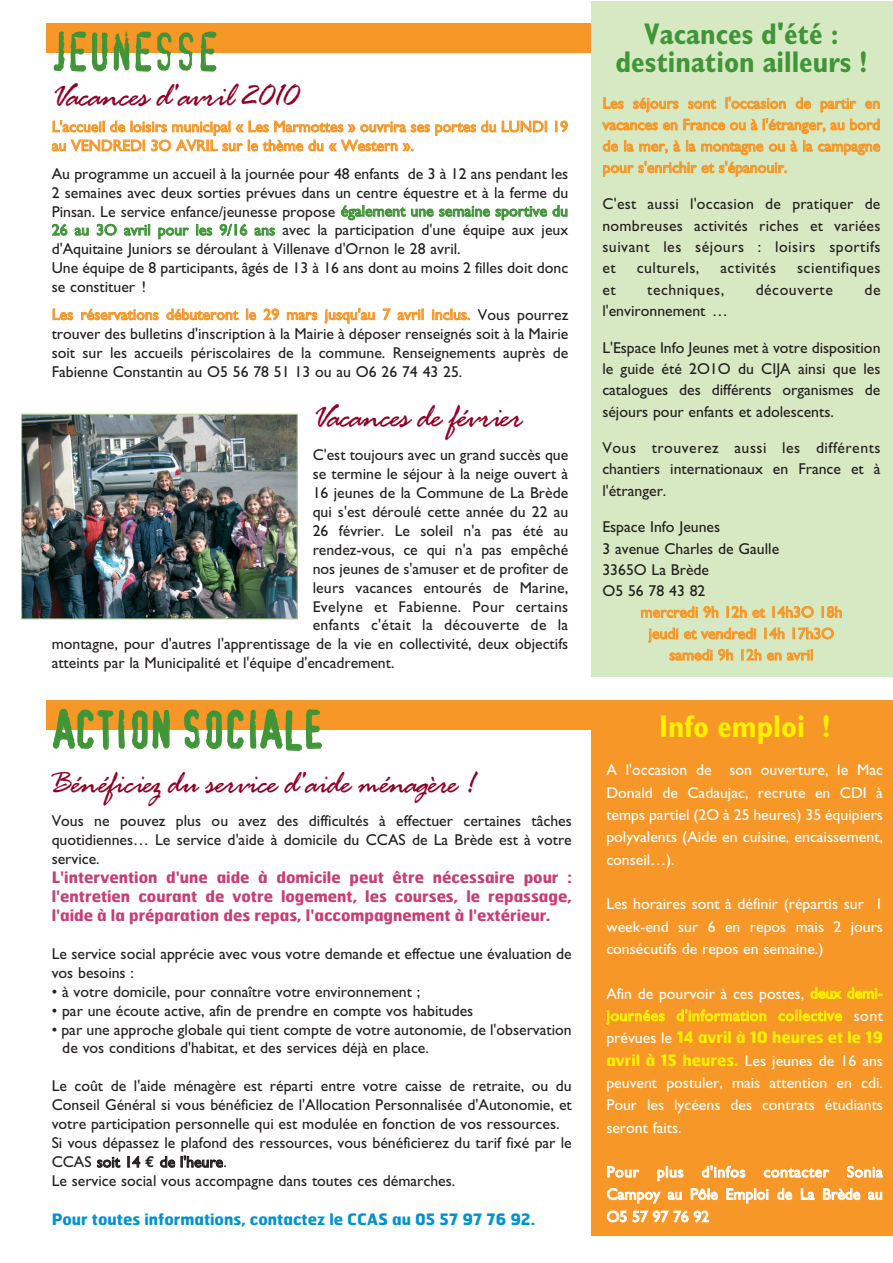
<style>
.page{position:relative;width:893px;height:1263px;background:#fff}
.page>*{position:absolute;margin:0;border:0;box-sizing:border-box;transform-origin:0 0}
.t1{font:51px "Capone";color:#3f9537;scale:.9 1}
.t2{font:italic 36px "Rage LT";color:#900126}
.t3{font:italic 34.5px "Rage LT";color:#900126}
.t4{font:700 condensed 31.5px "Gill Poa";color:#fff101}
.t5{font:700 condensed 30px/28.2px "Gill Poa";color:#3f9537;text-align:center}
.t6{font:15.75px/21.3px "Gill Poa";color:#231f20}
.t7{font:15.75px/22.4px "Gill Poa";color:#fff;text-align:justify}
.t8{font:15.75px/21.3px "Gill Poa";color:#f79727}
.t9{font:700 15.75px/18.9px "Hermes";color:#c83e76;text-align:justify}
.t10{font:15.75px/22px "Gill Poa";letter-spacing:.03em;color:#fff101}
.t11{font:15.75px "Gill Poa";letter-spacing:.035em;color:#231f20}
.t12{font:700 15.75px "Hermes";color:#0093d0}
.t13{font:700 15.75px "Hermes";color:#fff101}
.t14{font:15.75px "Gill Poa";letter-spacing:.025em;color:#231f20}
.t15{font:15.75px "Gill Poa";letter-spacing:.02em;color:#231f20}
.s1{color:#3f9537}
.s2{color:#f79727}
.s3{color:#fff}
.s4{font-family:"Gill Poa";font-weight:400;color:#fff}
.s5{font-family:"Hermes";font-weight:700;color:#fff101}
.s6{font-family:"Euro Mono";font-weight:700}
</style>
<div class="page">
<div style="left:46px;top:23px;width:577px;height:29px;background:#f79727"></div>
<div style="left:591px;top:1px;width:301px;height:676px;background:#d7e9c2"></div>
<div style="left:46px;top:700px;width:846px;height:30px;background:#f79727"></div>
<div style="left:591px;top:700px;width:301px;height:536px;background:#f79727"></div>
<img style="left:23px;top:416px;width:273px;height:201px">
<div style="left:21px;top:414px;width:277px;height:205px;border:1px solid #b3d78b"></div>
<h1 class="t1" style="left:52px;top:24px;width:186px">JEUNESSE</h1>
<h2 class="t2" style="left:52px;top:84px;width:250px">Vacances d'avril 2010</h2>
<p class="t8" style="left:52px;top:119px;width:518px;line-height:18.9px">L'accueil de loisirs municipal « Les Marmottes » ouvrira ses portes du LUNDI 19 au VENDREDI 30 AVRIL sur le thème du « Western ».</p>
<p class="t6" style="left:52px;top:166px;width:518px;line-height:18.9px">Au programme un accueil à la journée pour 48 enfants de 3 à 12 ans pendant les 2 semaines avec deux sorties prévues dans un centre équestre et à la ferme du Pinsan. Le service enfance/jeunesse propose <span class="s1">également une semaine sportive du 26 au 30 avril pour les 9/16 ans</span> avec la participation d'une équipe aux jeux d'Aquitaine Juniors se déroulant à Villenave d'Ornon le 28 avril.<br>Une équipe de 8 participants, âgés de 13 à 16 ans dont au moins 2 filles doit donc se constituer !</p>
<p class="t6" style="left:52px;top:307px;width:518px;line-height:19px;text-align:justify"><span class="s2">Les réservations débuteront le 29 mars jusqu'au 7 avril inclus.</span> Vous pourrez trouver des bulletins d'inscription à la Mairie à déposer renseignés soit à la Mairie soit sur les accueils périscolaires de la commune. Renseignements auprès de Fabienne Constantin au 05 56 78 51 13 ou au 06 26 74 43 25.</p>
<h2 class="t2" style="left:313px;top:405px;width:212px">Vacances de février</h2>
<p class="t6" style="left:313px;top:446px;width:257px">C'est toujours avec un grand succès que</p>
<p class="t6" style="left:313px;top:465px;width:257px">se termine le séjour à la neige ouvert à</p>
<p class="t6" style="left:313px;top:484px;width:257px">16 jeunes de la Commune de La Brède</p>
<p class="t6" style="left:313px;top:503px;width:257px">qui s'est déroulé cette année du 22 au</p>
<p class="t6" style="left:313px;top:522px;width:257px">26 février. Le soleil n'a pas été au</p>
<p class="t6" style="left:313px;top:541px;width:257px">rendez-vous, ce qui n'a pas empêché</p>
<p class="t6" style="left:313px;top:559px;width:257px">nos jeunes de s'amuser et de profiter de</p>
<p class="t6" style="left:313px;top:578px;width:257px">leurs vacances entourés de Marine,</p>
<p class="t14" style="left:313px;top:601px;width:257px">Evelyne et Fabienne. Pour certains</p>
<p class="t15" style="left:313px;top:620px;width:257px">enfants c'était la découverte de la</p>
<p class="t6" style="left:52px;top:635px;width:518px">montagne, pour d'autres l'apprentissage de la vie en collectivité, deux objectifs</p>
<p class="t6" style="left:52px;top:654px;width:344px">atteints par la Municipalité et l'équipe d'encadrement.</p>
<h3 class="t5" style="left:615px;top:23px;width:253px">Vacances d'été : destination ailleurs !</h3>
<p class="t8" style="left:603px;top:94px;width:279px;text-align:justify">Les séjours sont l'occasion de partir en vacances en France ou à l'étranger, au bord de la mer, à la montagne ou à la campagne pour s'enrichir et s'épanouir.</p>
<p class="t6" style="left:602px;top:195px;width:280px;text-align:justify">C'est aussi l'occasion de pratiquer de nombreuses activités riches et variées suivant les séjours : loisirs sportifs et</p>
<p class="t11" style="left:637px;top:263px;width:64px">culturels,</p>
<p class="t11" style="left:720px;top:263px;width:57px">activités</p>
<p class="t11" style="left:797px;top:263px;width:85px">scientifiques</p>
<p class="t6" style="left:602px;top:280px;width:15px">et</p>
<p class="t11" style="left:647px;top:284px;width:78px">techniques,</p>
<p class="t11" style="left:756px;top:284px;width:79px">découverte</p>
<p class="t6" style="left:864px;top:280px;width:18px">de</p>
<p class="t6" style="left:602px;top:302px;width:127px">l'environnement …</p>
<p class="t6" style="left:602px;top:338px;width:280px;text-align:justify">L'Espace Info Jeunes met à votre disposition le guide été 2010 du CIJA ainsi que les catalogues des différents organismes de séjours pour enfants et adolescents.</p>
<p class="t6" style="left:602px;top:439px;width:280px;text-align:justify">Vous trouverez aussi les différents chantiers internationaux en France et à l'étranger.</p>
<p class="t6" style="left:602px;top:518px;width:178px">Espace Info Jeunes<br>3 avenue Charles de Gaulle<br>33650 La Brède<br>05 56 78 43 82</p>
<p class="t8" style="left:640px;top:603px;width:203px;text-align:center">mercredi 9h 12h et 14h30 18h jeudi et vendredi 14h 17h30 samedi 9h 12h en avril</p>
<h1 class="t1" style="left:52px;top:701px;width:303px">ACTION SOCIALE</h1>
<h3 class="t4" style="left:659px;top:714px;width:173px">Info emploi !</h3>
<p class="t7" style="left:606px;top:760px;width:278px">A l'occasion de son ouverture, le Mac Donald de Cadaujac, recrute en CDI à temps partiel (20 à 25 heures) 35 équipiers polyvalents (Aide en cuisine, encaissement, conseil…).</p>
<p class="t7" style="left:606px;top:894px;width:278px">Les horaires sont à définir (répartis sur 1 week-end sur 6 en repos mais 2 jours consécutifs de repos en semaine.)</p>
<p class="t10" style="left:606px;top:984px;width:278px"><span class="s3">Afin de pourvoir à ces postes,</span> deux demi&shy;journées d'information collective <span class="s3">sont</span></p>
<p class="t13" style="left:606px;top:1031px;width:278px"><span class="s4">prévues le</span> 14 avril à 1O heures et le 19</p>
<p class="t7" style="left:606px;top:1051px;width:278px"><span class="s5">avril à 15 heures.</span> Les jeunes de 16 ans peuvent postuler, mais attention en cdi.<br>Pour les lycéens des contrats étudiants seront faits.</p>
<p class="t7" style="left:607px;top:1162px;width:278px">Pour plus d'infos contacter Sonia Campoy au Pôle Emploi de La Brède au 05 57 97 76 92</p>
<h3 class="t3" style="left:52px;top:772px;width:425px">Bénéficiez du service d'aide ménagère !</h3>
<p class="t6" style="left:52px;top:813px;width:522px;line-height:18.9px;text-align:justify">Vous ne pouvez plus ou avez des difficultés à effectuer certaines tâches quotidiennes… Le service d'aide à domicile du CCAS de La Brède est à votre service.</p>
<p class="t9" style="left:52px;top:869px;width:522px">L'intervention d'une aide à domicile peut être nécessaire pour : l'entretien courant de votre logement, les courses, le repassage, l'aide à la préparation des repas, l'accompagnement à l'extérieur.</p>
<p class="t6" style="left:52px;top:946px;width:522px;line-height:18.9px">Le service social apprécie avec vous votre demande et effectue une évaluation de vos besoins :</p>
<p class="t6" style="left:52px;top:982px;width:370px">• à votre domicile, pour connaître votre environnement ;</p>
<p class="t6" style="left:52px;top:1001px;width:423px">• par une écoute active, afin de prendre en compte vos habitudes</p>
<p class="t6" style="left:62px;top:1021px;width:511px;line-height:18.9px;text-indent:-11px">• par une approche globale qui tient compte de votre autonomie, de l'observation de vos conditions d'habitat, et des services déjà en place.</p>
<p class="t6" style="left:52px;top:1078px;width:522px;line-height:19px">Le coût de l'aide ménagère est réparti entre votre caisse de retraite, ou du Conseil Général si vous bénéficiez de l'Allocation Personnalisée d'Autonomie, et votre participation personnelle qui est modulée en fonction de vos ressources.<br>Si vous dépassez le plafond des ressources, vous bénéficierez du tarif fixé par le CCAS soit 14 <span class="s6">€</span> de l'heure.<br>Le service social vous accompagne dans toutes ces démarches.</p>
<p class="t12" style="left:52px;top:1212px;width:485px">Pour toutes informations, contactez le CCAS au 05 57 97 76 92.</p>
</div>
